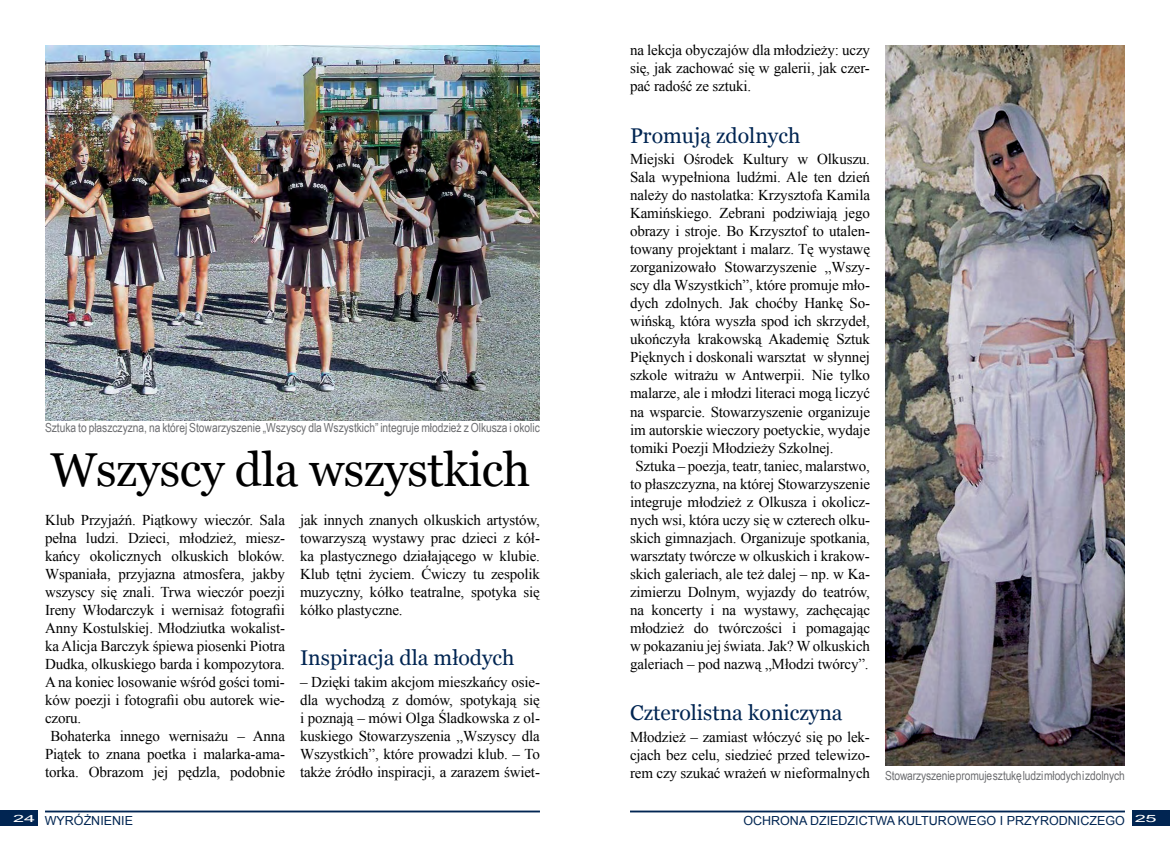
<style>
.page{position:relative;width:1170px;height:851px;background:#fff}
.page>*{position:absolute;margin:0;border:0;box-sizing:border-box;transform-origin:0 0}
.t1{font:47.5px "Georgia";letter-spacing:-.01em;color:#000}
.t2{font:21.25px "Georgia";color:#012552}
.t3{font:15px/18px "Times New Roman";letter-spacing:-.01em;color:#000;text-align:justify}
.t4{font:12.5px "Arial Narrow";color:#6d6e71}
.t5{font:12.5px "Arial";color:#012552}
.t6{font:10px "Arial";color:#fff;scale:2 1}
</style>
<div class="page">
<hr style="left:630px;top:810px;width:494px;height:2px;background:#012552">
<div style="left:1131px;top:810px;width:38px;height:15px;background:#012552"></div>
<div style="left:0;top:810px;width:38px;height:15px;background:#012552"></div>
<hr style="left:45px;top:810px;width:495px;height:2px;background:#012552">
<img style="left:45px;top:45px;width:495px;height:375px">
<img style="left:885px;top:45px;width:239px;height:720px">
<p class="t3" style="left:630px;top:41px;width:241px">na lekcja obyczajów dla młodzieży: uczy się, jak zachować się w galerii, jak czer&shy;pać radość ze sztuki.</p>
<h2 class="t2" style="left:630px;top:123px;width:172px">Promują zdolnych</h2>
<p class="t3" style="left:630px;top:150px;width:241px">Miejski Ośrodek Kultury w Olkuszu.</p>
<p class="t3" style="left:630px;top:168px;width:241px">Sala wypełniona ludźmi. Ale ten dzień</p>
<p class="t3" style="left:630px;top:186px;width:241px">należy do nastolatka: Krzysztofa Kamila</p>
<p class="t3" style="left:630px;top:204px;width:241px">Kamińskiego. Zebrani podziwiają jego</p>
<p class="t3" style="left:630px;top:222px;width:241px">obrazy i stroje. Bo Krzysztof to utalen-</p>
<p class="t3" style="left:630px;top:240px;width:241px">towany projektant i malarz. Tę wystawę</p>
<p class="t3" style="left:630px;top:258px;width:241px">zorganizowało Stowarzyszenie „Wszy-</p>
<p class="t3" style="left:630px;top:276px;width:241px">scy dla Wszystkich”, które promuje mło-</p>
<p class="t3" style="left:630px;top:294px;width:241px">dych zdolnych. Jak choćby Hankę So-</p>
<p class="t3" style="left:630px;top:312px;width:241px">wińską, która wyszła spod ich skrzydeł,</p>
<p class="t3" style="left:630px;top:330px;width:241px">ukończyła krakowską Akademię Sztuk</p>
<p class="t3" style="left:630px;top:348px;width:241px">Pięknych i doskonali warsztat w słynnej</p>
<p class="t3" style="left:630px;top:366px;width:241px">szkole witrażu w Antwerpii. Nie tylko</p>
<p class="t3" style="left:630px;top:384px;width:241px">malarze, ale i młodzi literaci mogą liczyć</p>
<p class="t3" style="left:630px;top:402px;width:241px">na wsparcie. Stowarzyszenie organizuje</p>
<p class="t3" style="left:630px;top:420px;width:241px">im autorskie wieczory poetyckie, wydaje</p>
<p class="t3" style="left:630px;top:438px;width:205px">tomiki Poezji Młodzieży Szkolnej.</p>
<p class="t3" style="left:635px;top:456px;width:236px">Sztuka – poezja, teatr, taniec, malarstwo,</p>
<p class="t3" style="left:630px;top:474px;width:241px">to płaszczyzna, na której Stowarzyszenie</p>
<p class="t3" style="left:630px;top:492px;width:241px">integruje młodzież z Olkusza i okolicz-</p>
<p class="t3" style="left:630px;top:510px;width:241px">nych wsi, która uczy się w czterech olku-</p>
<p class="t3" style="left:630px;top:528px;width:241px">skich gimnazjach. Organizuje spotkania,</p>
<p class="t3" style="left:630px;top:546px;width:241px">warsztaty twórcze w olkuskich i krakow-</p>
<p class="t3" style="left:630px;top:564px;width:241px">skich galeriach, ale też dalej – np. w Ka-</p>
<p class="t3" style="left:630px;top:582px;width:241px">zimierzu Dolnym, wyjazdy do teatrów,</p>
<p class="t3" style="left:630px;top:600px;width:241px">na koncerty i na wystawy, zachęcając</p>
<p class="t3" style="left:630px;top:618px;width:241px">młodzież do twórczości i pomagając</p>
<p class="t3" style="left:630px;top:636px;width:241px">w pokazaniu jej świata. Jak? W olkuskich</p>
<p class="t3" style="left:630px;top:654px;width:240px">galeriach – pod nazwą „Młodzi twórcy”.</p>
<h2 class="t2" style="left:630px;top:700px;width:214px">Czterolistna koniczyna</h2>
<p class="t3" style="left:630px;top:727px;width:241px">Młodzież – zamiast włóczyć się po lek&shy;cjach bez celu, siedzieć przed telewizo&shy;rem czy szukać wrażeń w nieformalnych</p>
<p class="t4" style="left:45px;top:418px;width:496px">Sztuka to płaszczyzna, na której Stowarzyszenie „Wszyscy dla Wszystkich” integruje młodzież z Olkusza i okolic</p>
<h1 class="t1" style="left:50px;top:443px;width:481px">Wszyscy dla wszystkich</h1>
<p class="t3" style="left:45px;top:511px;width:241px">Klub Przyjaźń. Piątkowy wieczór. Sala</p>
<p class="t3" style="left:45px;top:529px;width:241px">pełna ludzi. Dzieci, młodzież, miesz-</p>
<p class="t3" style="left:45px;top:547px;width:241px">kańcy okolicznych olkuskich bloków.</p>
<p class="t3" style="left:45px;top:565px;width:241px">Wspaniała, przyjazna atmosfera, jakby</p>
<p class="t3" style="left:45px;top:583px;width:241px">wszyscy się znali. Trwa wieczór poezji</p>
<p class="t3" style="left:45px;top:601px;width:241px">Ireny Włodarczyk i wernisaż fotografii</p>
<p class="t3" style="left:45px;top:619px;width:241px">Anny Kostulskiej. Młodziutka wokalist-</p>
<p class="t3" style="left:45px;top:637px;width:241px">ka Alicja Barczyk śpiewa piosenki Piotra</p>
<p class="t3" style="left:45px;top:655px;width:241px">Dudka, olkuskiego barda i kompozytora.</p>
<p class="t3" style="left:45px;top:673px;width:241px">A na koniec losowanie wśród gości tomi-</p>
<p class="t3" style="left:45px;top:691px;width:241px">ków poezji i fotografii obu autorek wie-</p>
<p class="t3" style="left:45px;top:709px;width:38px">czoru.</p>
<p class="t3" style="left:50px;top:727px;width:236px">Bohaterka innego wernisażu – Anna</p>
<p class="t3" style="left:45px;top:745px;width:241px">Piątek to znana poetka i malarka-ama-</p>
<p class="t3" style="left:45px;top:763px;width:241px">torka. Obrazom jej pędzla, podobnie</p>
<p class="t3" style="left:300px;top:511px;width:241px">jak innych znanych olkuskich artystów, towarzyszą wystawy prac dzieci z kół&shy;ka plastycznego działającego w klubie.<br>Klub tętni życiem. Ćwiczy tu zespolik muzyczny, kółko teatralne, spotyka się kółko plastyczne.</p>
<h2 class="t2" style="left:300px;top:645px;width:216px">Inspiracja dla młodych</h2>
<p class="t3" style="left:300px;top:672px;width:241px">– Dzięki takim akcjom mieszkańcy osie&shy;dla wychodzą z domów, spotykają się i poznają – mówi Olga Śladkowska z ol&shy;kuskiego Stowarzyszenia „Wszyscy dla Wszystkich”, które prowadzi klub. – To także źródło inspiracji, a zarazem świet-</p>
<p class="t4" style="left:884px;top:766px;width:241px">Stowarzyszenie promuje sztukę ludzi młodych i zdolnych</p>
<p class="t5" style="left:743px;top:811px;width:383px">OCHRONA DZIEDZICTWA KULTUROWEGO I PRZYRODNICZEGO</p>
<p class="t5" style="left:45px;top:811px;width:90px">WYRÓŻNIENIE</p>
<p class="t6" style="left:13px;top:811px;width:13px">24</p>
<p class="t6" style="left:1134px;top:811px;width:13px">25</p>
</div>
